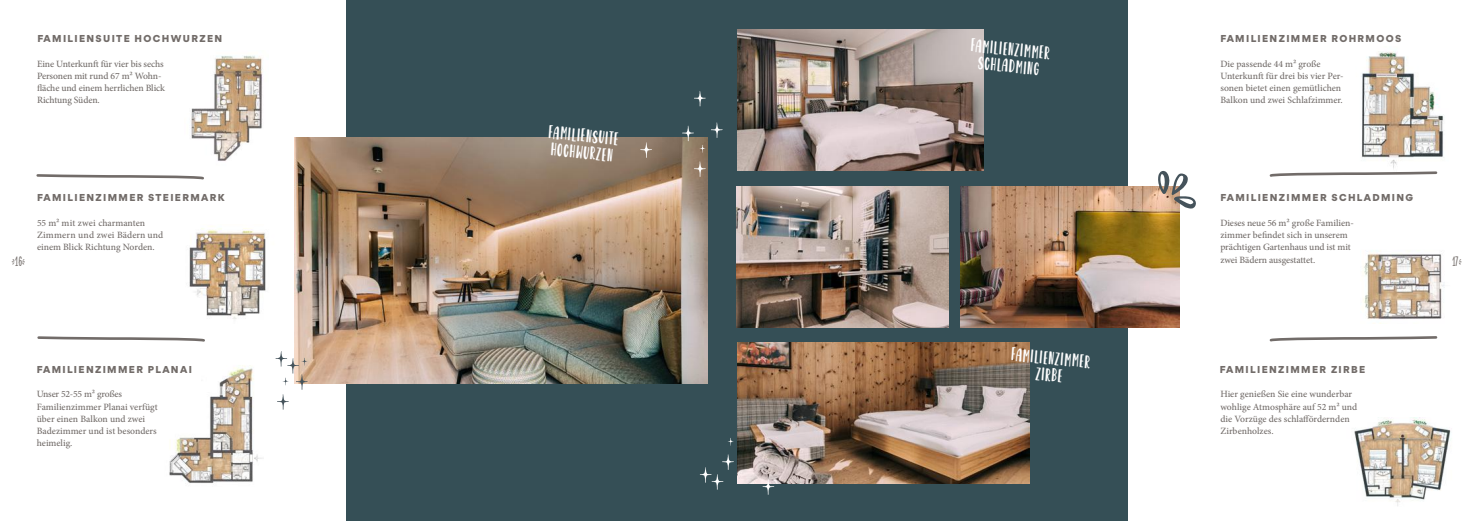
<style>
.page{position:relative;width:1474px;height:521px;background:#fff}
.page>*{position:absolute;margin:0;border:0;box-sizing:border-box;transform-origin:0 0}
.t1{font:21.09px/16.9px "Garden Fancy Script";color:#fff;text-align:center}
.t2{font:10.5px "Garden Fancy Extras";color:#726c69}
.t3{font:500 9.62px/12.2px "Minion Pro";letter-spacing:-.005em;color:#726c69}
.t4{font:900 9.62px "Gordita";letter-spacing:.14em;color:#726c69}
.s1{font-family:"Nexa Rust Handmade";font-stretch:condensed;font-size:14px}
</style>
<div class="page">
<div style="left:346px;top:0;width:781px;height:521px;background:#354f56"></div>
<img style="left:294px;top:138px;width:413px;height:245px">
<img style="left:737px;top:30px;width:246px;height:141px">
<img style="left:737px;top:343px;width:292px;height:141px">
<img style="left:737px;top:187px;width:211px;height:140px">
<img style="left:960px;top:187px;width:219px;height:140px">
<img style="left:1363px;top:250px;width:82px;height:74px">
<img style="left:1354px;top:417px;width:97px;height:89px">
<img style="left:1361px;top:51px;width:83px;height:118px">
<img style="left:169px;top:365px;width:94px;height:118px">
<img style="left:189px;top:228px;width:77px;height:91px">
<img style="left:191px;top:55px;width:72px;height:106px">
<svg style="left:1157px;top:170px;width:39px;height:39px"></svg>
<svg style="left:36px;top:174px;width:168px;height:6px"></svg>
<svg style="left:1269px;top:171px;width:169px;height:6px"></svg>
<svg style="left:37px;top:336px;width:168px;height:6px"></svg>
<svg style="left:1269px;top:336px;width:169px;height:6px"></svg>
<svg style="left:699px;top:438px;width:75px;height:57px"></svg>
<svg style="left:275px;top:351px;width:33px;height:59px"></svg>
<svg style="left:640px;top:91px;width:82px;height:86px"></svg>
<p class="t4" style="left:37px;top:31px;width:186px">FAMILIENSUITE HOCHWURZEN</p>
<p class="t3" style="left:37px;top:57px;width:129px">Eine Unterkunft für vier bis sechs<br>Personen mit rund 67 m2 Wohn&shy;fläche und einem herrlichen Blick<br>Richtung Süden.</p>
<h1 class="t1" style="left:549px;top:124px;width:72px;text-align:left;rotate:6deg">FAMILIENSUITE<br>HOCHWURZEN</h1>
<h1 class="t1" style="left:971px;top:38px;width:82px;rotate:6deg">FAMILIENZIMMER<br>SCHLADMING</h1>
<p class="t4" style="left:1220px;top:31px;width:182px">FAMILIENZIMMER ROHRMOOS</p>
<p class="t3" style="left:1220px;top:57px;width:125px">Die passende 44 m2 große<br>Unterkunft für drei bis vier Per&shy;sonen bietet einen gemütlichen<br>Balkon und zwei Schlafzimmer.</p>
<p class="t4" style="left:37px;top:190px;width:189px">FAMILIENZIMMER STEIERMARK</p>
<p class="t4" style="left:1220px;top:190px;width:194px">FAMILIENZIMMER SCHLADMING</p>
<p class="t3" style="left:37px;top:217px;width:128px">55 m2 mit zwei charmanten<br>Zimmern und zwei Bädern und einem Blick Richtung Norden.</p>
<p class="t3" style="left:1220px;top:217px;width:135px">Dieses neue 56 m2 große Familien&shy;zimmer befindet sich in unserem prächtigen Gartenhaus und ist mit zwei Bädern ausgestattet.</p>
<p class="t2" style="left:12px;top:256px;width:16px">k<span class="s1">16</span>l</p>
<p class="t2" style="left:1448px;top:256px;width:15px">k<span class="s1">17</span>l</p>
<p class="t4" style="left:37px;top:362px;width:157px">FAMILIENZIMMER PLANAI</p>
<p class="t3" style="left:37px;top:388px;width:122px">Unser 52-55 m2 großes<br>Familienzimmer Planai verfügt über einen Balkon und zwei<br>Badezimmer und ist besonders heimelig.</p>
<h1 class="t1" style="left:1011px;top:347px;width:82px;rotate:6deg">FAMILIENZIMMER<br>ZIRBE</h1>
<p class="t4" style="left:1219px;top:362px;width:147px">FAMILIENZIMMER ZIRBE</p>
<p class="t3" style="left:1220px;top:388px;width:138px">Hier genießen Sie eine wunderbar wohlige Atmosphäre auf 52 m2 und die Vorzüge des schlaffördernden<br>Zirbenholzes.</p>
</div>
